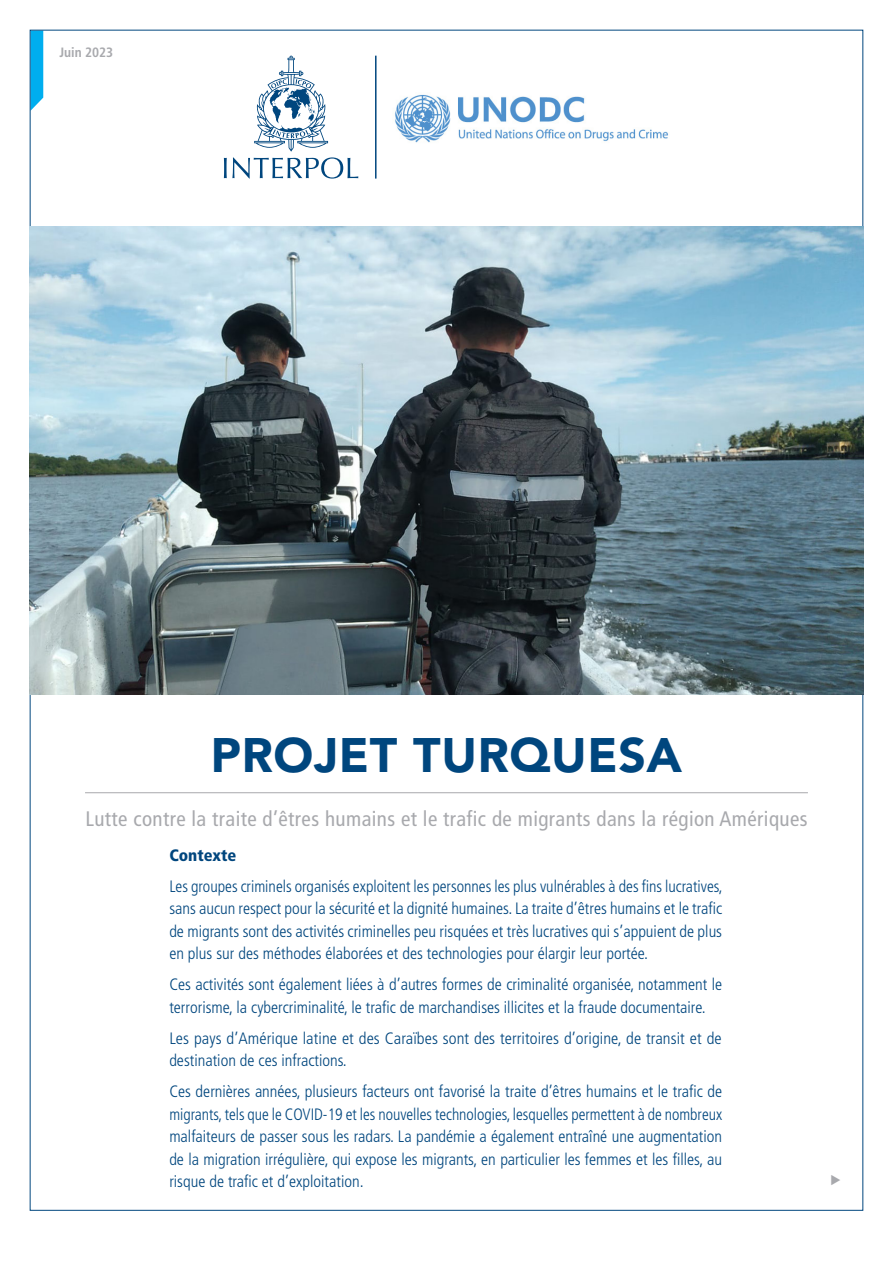
<style>
.page{position:relative;width:893px;height:1263px;background:#fff}
.page>*{position:absolute;margin:0;border:0;box-sizing:border-box;transform-origin:0 0}
.t1{font:900 48px "Avenir LT Std";letter-spacing:.015em;color:#00467e}
.t2{font:condensed 21px "Frutiger LT Std";letter-spacing:.02em;color:#a8a9ad}
.t3{font:300 condensed 16.5px/22.5px "Frutiger LT Std";color:#00467e;text-align:justify}
.t4{font:900 condensed 16.5px "Frutiger LT Std";color:#00467e}
.t5{font:700 condensed 13.5px "Frutiger LT Std";color:#a8a9ad}
</style>
<div class="page">
<svg style="left:32px;top:32px;width:11px;height:77px"></svg>
<img style="left:30px;top:226px;width:833px;height:468px">
<hr style="left:85px;top:792px;width:723px;height:1px;background:#a8a9ad">
<svg style="left:223px;top:56px;width:136px;height:123px"></svg>
<img style="left:395px;top:94px;width:273px;height:49px">
<hr style="left:375px;top:56px;width:2px;height:123px;background:#00467e">
<p class="t5" style="left:60px;top:44px;width:55px">Juin 2023</p>
<h1 class="t1" style="left:211px;top:727px;width:473px">PROJET TURQUESA</h1>
<p class="t2" style="left:85px;top:807px;width:724px">Lutte contre la traite d’êtres humains et le trafic de migrants dans la région Amériques</p>
<p class="t4" style="left:169px;top:845px;width:69px">Contexte</p>
<p class="t3" style="left:169px;top:875px;width:555px">Les groupes criminels organisés exploitent les personnes les plus vulnérables à des fins lucratives, sans aucun respect pour la sécurité et la dignité humaines. La traite d’êtres humains et le trafic de migrants sont des activités criminelles peu risquées et très lucratives qui s’appuient de plus en plus sur des méthodes élaborées et des technologies pour élargir leur portée.</p>
<p class="t3" style="left:169px;top:973px;width:554px">Ces activités sont également liées à d’autres formes de criminalité organisée, notamment le terrorisme, la cybercriminalité, le trafic de marchandises illicites et la fraude documentaire.</p>
<p class="t3" style="left:169px;top:1027px;width:554px">Les pays d’Amérique latine et des Caraïbes sont des territoires d’origine, de transit et de destination de ces infractions.</p>
<p class="t3" style="left:169px;top:1080px;width:554px">Ces dernières années, plusieurs facteurs ont favorisé la traite d’êtres humains et le trafic de migrants, tels que le COVID-19 et les nouvelles technologies, lesquelles permettent à de nombreux malfaiteurs de passer sous les radars. La pandémie a également entraîné une augmentation de la migration irrégulière, qui expose les migrants, en particulier les femmes et les filles, au risque de trafic et d’exploitation.</p>
</div>
